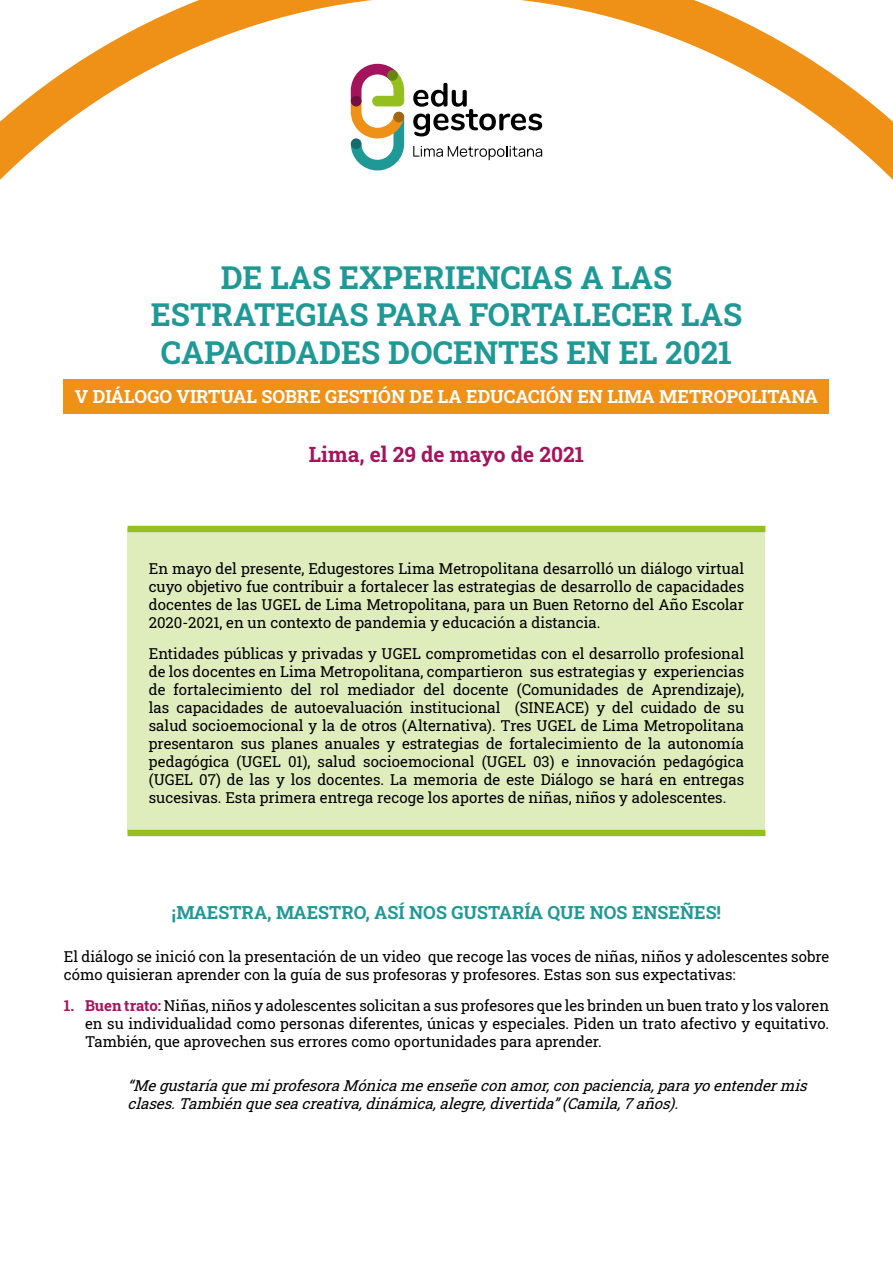
<style>
.page{position:relative;width:893px;height:1263px;background:#fff}
.page>*{position:absolute;margin:0;border:0;box-sizing:border-box;transform-origin:0 0}
.t1{font:700 31.5px/37.8px "Roboto Slab";color:#1f9996;text-align:center}
.t2{font:700 21px "Roboto Slab";color:#a3145c}
.t3{font:700 18px "Roboto Slab";color:#fff}
.t4{font:700 18px "Roboto Slab";color:#1f9996}
.t5{font:15px/18px "Roboto Slab";color:#000;text-align:justify}
.t6{font:italic 15px/18px "Roboto Slab";color:#000}
.s1{font-weight:700;color:#a3145c}
</style>
<div class="page">
<div style="left:64px;top:379px;width:765px;height:34px;background:#f09117"></div>
<svg style="left:0;top:0;width:893px;height:180px"></svg>
<div style="left:128px;top:529px;width:637px;height:304px;background:#dfecbc"></div>
<div style="left:128px;top:526px;width:637px;height:6px;background:#94bf1f"></div>
<div style="left:128px;top:830px;width:637px;height:6px;background:#94bf1f"></div>
<h1 class="t1" style="left:151px;top:257px;width:593px">DE LAS EXPERIENCIAS A LAS<br>ESTRATEGIAS PARA FORTALECER LAS<br>CAPACIDADES DOCENTES EN EL 2021</h1>
<p class="t3" style="left:75px;top:384px;width:744px">V DIÁLOGO VIRTUAL SOBRE GESTIÓN DE LA EDUCACIÓN EN LIMA METROPOLITANA</p>
<h2 class="t2" style="left:309px;top:440px;width:277px">Lima, el 29 de mayo de 2021</h2>
<p class="t5" style="left:149px;top:560px;width:597px">En mayo del presente, Edugestores Lima Metropolitana desarrolló un diálogo virtual cuyo objetivo fue contribuir a fortalecer las estrategias de desarrollo de capacidades docentes de las UGEL de Lima Metropolitana, para un Buen Retorno del Año Escolar 2020-2021, en un contexto de pandemia y educación a distancia.</p>
<p class="t5" style="left:149px;top:644px;width:597px">Entidades públicas y privadas y UGEL comprometidas con el desarrollo profesional de los docentes en Lima Metropolitana, compartieron sus estrategias y experiencias de fortalecimiento del rol mediador del docente (Comunidades de Aprendizaje), las capacidades de autoevaluación institucional (SINEACE) y del cuidado de su salud socioemocional y la de otros (Alternativa). Tres UGEL de Lima Metropolitana presentaron sus planes anuales y estrategias de fortalecimiento de la autonomía pedagógica (UGEL 01), salud socioemocional (UGEL 03) e innovación pedagógica (UGEL 07) de las y los docentes. La memoria de este Diálogo se hará en entregas sucesivas. Esta primera entrega recoge los aportes de niñas, niños y adolescentes.</p>
<p class="t4" style="left:172px;top:900px;width:551px">¡MAESTRA, MAESTRO, ASÍ NOS GUSTARÍA QUE NOS ENSEÑES!</p>
<p class="t5" style="left:64px;top:947px;width:767px">El diálogo se inició con la presentación de un video que recoge las voces de niñas, niños y adolescentes sobre cómo quisieran aprender con la guía de sus profesoras y profesores. Estas son sus expectativas:</p>
<p class="t5" style="left:85px;top:996px;width:746px;text-indent:-21px"><span class="s1">1. Buen trato:</span> Niñas, niños y adolescentes solicitan a sus profesores que les brinden un buen trato y los valoren en su individualidad como personas diferentes, únicas y especiales. Piden un trato afectivo y equitativo.<br>También, que aprovechen sus errores como oportunidades para aprender.</p>
<p class="t6" style="left:128px;top:1076px;width:686px">“MegustaríaquemiprofesoraMónicameenseñeconamor,conpaciencia,parayoentendermis clases.Tambiénqueseacreativa,dinámica,alegre,divertida”(Camila,7años).</p>
</div>
